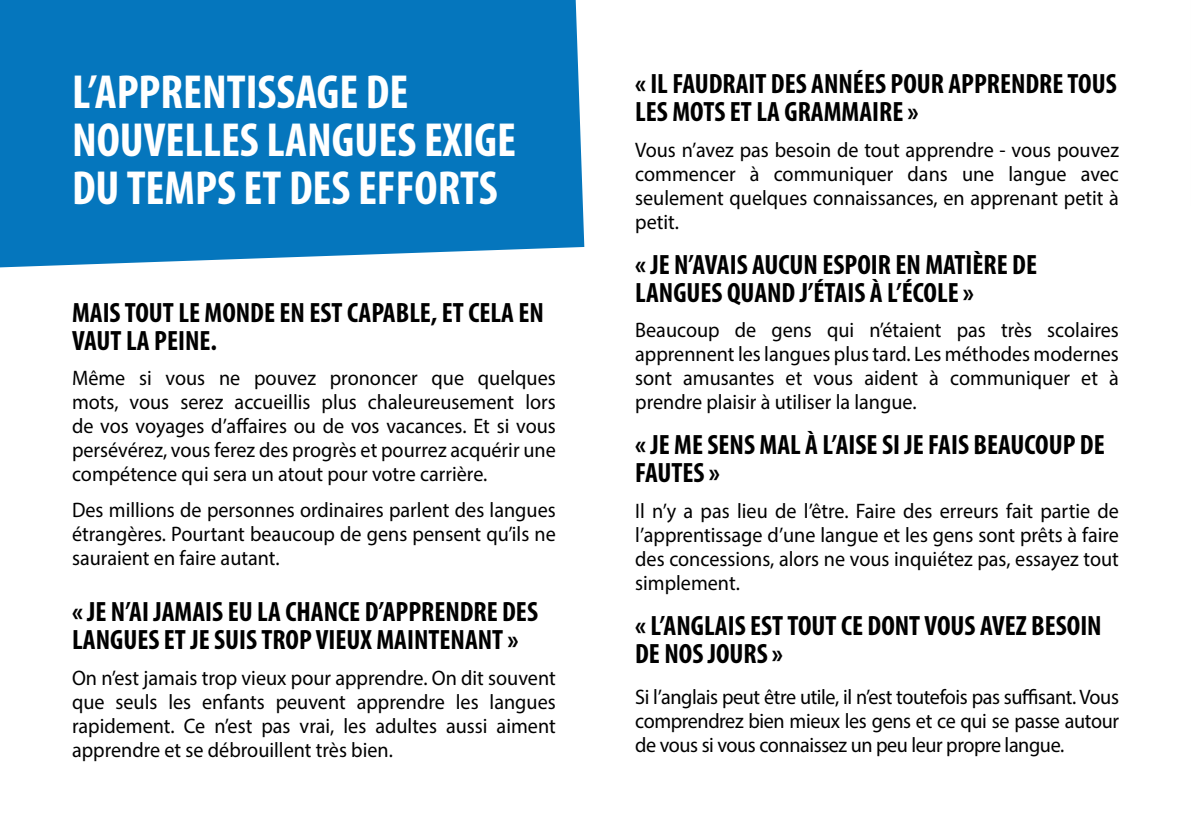
<style>
.page{position:relative;width:1191px;height:840px;background:#fff}
.page>*{position:absolute;margin:0;border:0;box-sizing:border-box;transform-origin:0 0}
.t1{font:700 condensed 48px/48px "Myriad Pro";color:#fff}
.t2{font:700 condensed 28px/28px "Myriad Pro";color:#000}
.t3{font:21px/24px "Myriad Pro";color:#000;text-align:justify;scale:.96 1}
</style>
<div class="page">
<div style="left:0;top:0;width:584px;height:267px;background:#0576bd"></div>
<h1 class="t1" style="left:72px;top:67px;width:445px">L’APPRENTISSAGE DE<br>NOUVELLES LANGUES EXIGE<br>DU TEMPS ET DES EFFORTS</h1>
<h2 class="t2" style="left:72px;top:298px;width:473px">MAIS TOUT LE MONDE EN EST CAPABLE, ET CELA EN<br>VAUT LA PEINE.</h2>
<p class="t3" style="left:72px;top:366px;width:505px">Même si vous ne pouvez prononcer que quelques mots, vous serez accueillis plus chaleureusement lors de vos voyages d’affaires ou de vos vacances. Et si vous persévérez, vous ferez des progrès et pourrez acquérir une compétence qui sera un atout pour votre carrière.</p>
<p class="t3" style="left:72px;top:497px;width:505px">Des millions de personnes ordinaires parlent des langues étrangères. Pourtant beaucoup de gens pensent qu’ils ne sauraient en faire autant.</p>
<h2 class="t2" style="left:72px;top:597px;width:467px">« JE N’AI JAMAIS EU LA CHANCE D’APPRENDRE DES<br>LANGUES ET JE SUIS TROP VIEUX MAINTENANT »</h2>
<p class="t3" style="left:72px;top:665px;width:505px">On n’est jamais trop vieux pour apprendre. On dit souvent que seuls les enfants peuvent apprendre les langues rapidement. Ce n’est pas vrai, les adultes aussi aiment apprendre et se débrouillent très bien.</p>
<h2 class="t2" style="left:635px;top:69px;width:483px">« IL FAUDRAIT DES ANNÉES POUR APPRENDRE TOUS<br>LES MOTS ET LA GRAMMAIRE »</h2>
<p class="t3" style="left:635px;top:137px;width:505px">Vous n’avez pas besoin de tout apprendre - vous pouvez commencer à communiquer dans une langue avec seulement quelques connaissances, en apprenant petit à petit.</p>
<h2 class="t2" style="left:635px;top:249px;width:403px">« JE N’AVAIS AUCUN ESPOIR EN MATIÈRE DE<br>LANGUES QUAND J’ÉTAIS À L’ÉCOLE »</h2>
<p class="t3" style="left:635px;top:317px;width:505px">Beaucoup de gens qui n’étaient pas très scolaires apprennent les langues plus tard. Les méthodes modernes sont amusantes et vous aident à communiquer et à prendre plaisir à utiliser la langue.</p>
<h2 class="t2" style="left:635px;top:430px;width:471px">« JE ME SENS MAL À L’AISE SI JE FAIS BEAUCOUP DE<br>FAUTES »</h2>
<p class="t3" style="left:635px;top:498px;width:505px">Il n’y a pas lieu de l’être. Faire des erreurs fait partie de l’apprentissage d’une langue et les gens sont prêts à faire des concessions, alors ne vous inquiétez pas, essayez tout simplement.</p>
<h2 class="t2" style="left:635px;top:610px;width:468px">« L’ANGLAIS EST TOUT CE DONT VOUS AVEZ BESOIN<br>DE NOS JOURS »</h2>
<p class="t3" style="left:635px;top:684px;width:505px">Si l’anglais peut être utile, il n’est toutefois pas suffisant. Vous comprendrez bien mieux les gens et ce qui se passe autour de vous si vous connaissez un peu leur propre langue.</p>
</div>
